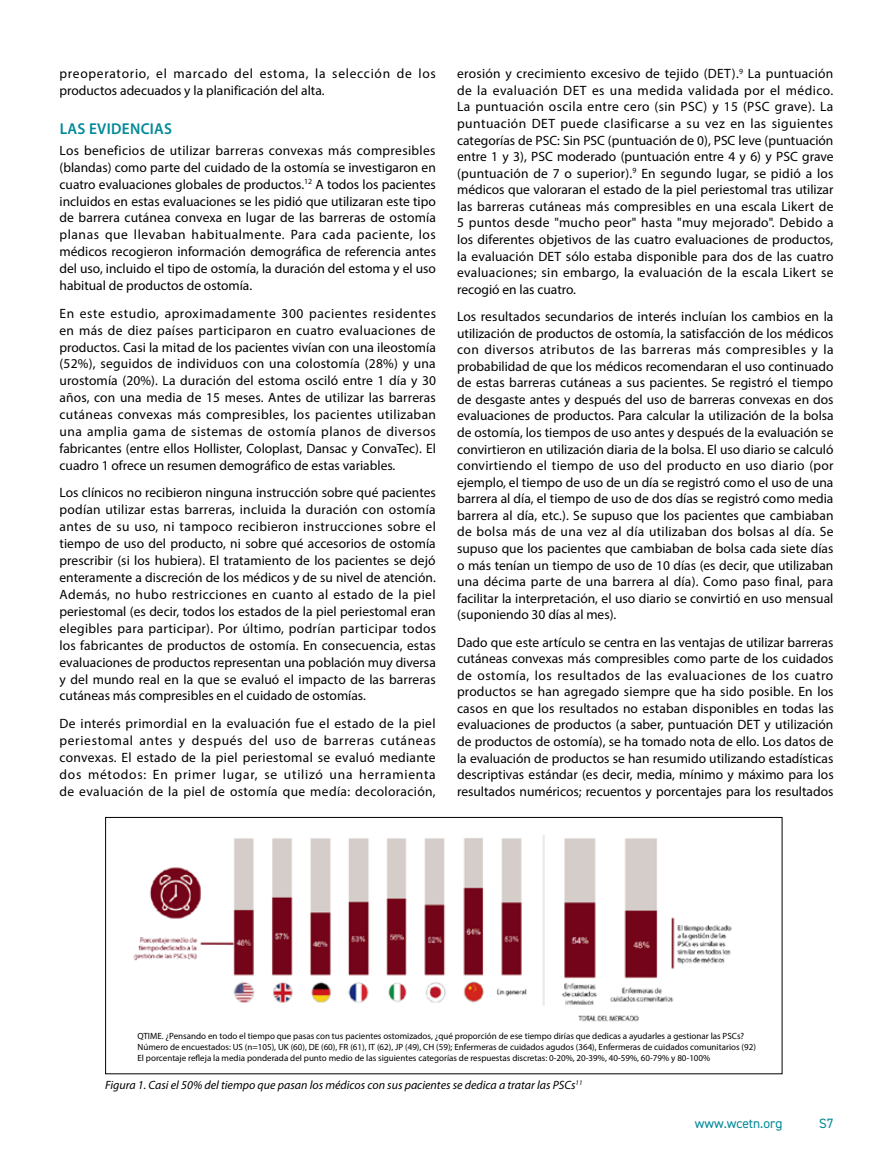
<style>
.page{position:relative;width:893px;height:1149px;background:#fff}
.page>*{position:absolute;margin:0;border:0;box-sizing:border-box;transform-origin:0 0}
.t1{font:600 15.75px "Myriad Pro";letter-spacing:.02em;color:#008a97}
.t2{font:13.5px/16.5px "Myriad Pro";color:#000;text-align:justify}
.t3{font:13.5px/17px "Myriad Pro";letter-spacing:.045em;color:#000}
.t4{font:13.5px "DIN2014";color:#008a97}
.t5{font:italic 12px "Myriad Pro";color:#000}
.t6{font:9px/10.8px "Myriad Pro";color:#000}
</style>
<div class="page">
<img style="left:133px;top:835px;width:599px;height:187px">
<div style="left:105px;top:816px;width:677px;height:257px;border:1px solid #000"></div>
<p class="t3" style="left:60px;top:65px;width:378px">preoperatorio, el marcado del estoma, la selección de los productos adecuados y la planificación del alta.</p>
<p class="t1" style="left:60px;top:118px;width:114px">LAS EVIDENCIAS</p>
<p class="t2" style="left:60px;top:141px;width:378px;line-height:17px">Los beneficios de utilizar barreras convexas más compresibles (blandas) como parte del cuidado de la ostomía se investigaron en cuatro evaluaciones globales de productos.<sup>12</sup> A todos los pacientes incluidos en estas evaluaciones se les pidió que utilizaran este tipo de barrera cutánea convexa en lugar de las barreras de ostomía planas que llevaban habitualmente. Para cada paciente, los médicos recogieron información demográfica de referencia antes del uso, incluido el tipo de ostomía, la duración del estoma y el uso habitual de productos de ostomía.</p>
<p class="t2" style="left:60px;top:304px;width:378px;line-height:17px">En este estudio, aproximadamente 300 pacientes residentes en más de diez países participaron en cuatro evaluaciones de productos. Casi la mitad de los pacientes vivían con una ileostomía (52%), seguidos de individuos con una colostomía (28%) y una urostomía (20%). La duración del estoma osciló entre 1 día y 30 años, con una media de 15 meses. Antes de utilizar las barreras cutáneas convexas más compresibles, los pacientes utilizaban una amplia gama de sistemas de ostomía planos de diversos fabricantes (entre ellos Hollister, Coloplast, Dansac y ConvaTec). El cuadro 1 ofrece un resumen demográfico de estas variables.</p>
<p class="t2" style="left:60px;top:484px;width:378px;line-height:17px">Los clínicos no recibieron ninguna instrucción sobre qué pacientes podían utilizar estas barreras, incluida la duración con ostomía antes de su uso, ni tampoco recibieron instrucciones sobre el tiempo de uso del producto, ni sobre qué accesorios de ostomía prescribir (si los hubiera). El tratamiento de los pacientes se dejó enteramente a discreción de los médicos y de su nivel de atención.<br>Además, no hubo restricciones en cuanto al estado de la piel periestomal (es decir, todos los estados de la piel periestomal eran elegibles para participar). Por último, podrían participar todos los fabricantes de productos de ostomía. En consecuencia, estas evaluaciones de productos representan una población muy diversa y del mundo real en la que se evaluó el impacto de las barreras cutáneas más compresibles en el cuidado de ostomías.</p>
<p class="t2" style="left:60px;top:714px;width:378px;line-height:17px">De interés primordial en la evaluación fue el estado de la piel periestomal antes y después del uso de barreras cutáneas convexas. El estado de la piel periestomal se evaluó mediante dos métodos: En primer lugar, se utilizó una herramienta de evaluación de la piel de ostomía que medía: decoloración,</p>
<p class="t2" style="left:457px;top:65px;width:378px">erosión y crecimiento excesivo de tejido (DET).<sup>9</sup> La puntuación de la evaluación DET es una medida validada por el médico.<br>La puntuación oscila entre cero (sin PSC) y 15 (PSC grave). La puntuación DET puede clasificarse a su vez en las siguientes categorías de PSC: Sin PSC (puntuación de 0), PSC leve (puntuación entre 1 y 3), PSC moderado (puntuación entre 4 y 6) y PSC grave (puntuación de 7 o superior).<sup>9</sup> En segundo lugar, se pidió a los médicos que valoraran el estado de la piel periestomal tras utilizar las barreras cutáneas más compresibles en una escala Likert de 5 puntos desde "mucho peor" hasta "muy mejorado". Debido a los diferentes objetivos de las cuatro evaluaciones de productos, la evaluación DET sólo estaba disponible para dos de las cuatro evaluaciones; sin embargo, la evaluación de la escala Likert se recogió en las cuatro.</p>
<p class="t2" style="left:457px;top:308px;width:378px">Los resultados secundarios de interés incluían los cambios en la utilización de productos de ostomía, la satisfacción de los médicos con diversos atributos de las barreras más compresibles y la probabilidad de que los médicos recomendaran el uso continuado de estas barreras cutáneas a sus pacientes. Se registró el tiempo de desgaste antes y después del uso de barreras convexas en dos evaluaciones de productos. Para calcular la utilización de la bolsa de ostomía, los tiempos de uso antes y después de la evaluación se convirtieron en utilización diaria de la bolsa. El uso diario se calculó convirtiendo el tiempo de uso del producto en uso diario (por ejemplo, el tiempo de uso de un día se registró como el uso de una barrera al día, el tiempo de uso de dos días se registró como media barrera al día, etc.). Se supuso que los pacientes que cambiaban de bolsa más de una vez al día utilizaban dos bolsas al día. Se supuso que los pacientes que cambiaban de bolsa cada siete días o más tenían un tiempo de uso de 10 días (es decir, que utilizaban una décima parte de una barrera al día). Como paso final, para facilitar la interpretación, el uso diario se convirtió en uso mensual (suponiendo 30 días al mes).</p>
<p class="t2" style="left:457px;top:633px;width:378px">Dado que este artículo se centra en las ventajas de utilizar barreras cutáneas convexas más compresibles como parte de los cuidados de ostomía, los resultados de las evaluaciones de los cuatro productos se han agregado siempre que ha sido posible. En los casos en que los resultados no estaban disponibles en todas las evaluaciones de productos (a saber, puntuación DET y utilización de productos de ostomía), se ha tomado nota de ello. Los datos de la evaluación de productos se han resumido utilizando estadísticas descriptivas estándar (es decir, media, mínimo y máximo para los resultados numéricos; recuentos y porcentajes para los resultados</p>
<p class="t6" style="left:138px;top:1030px;width:620px">QTIME. ¿Pensando en todo el tiempo que pasas con tus pacientes ostomizados, ¿qué proporción de ese tiempo dirías que dedicas a ayudarles a gestionar las PSCs?<br>Número de encuestados: US (n=105), UK (60), DE (60), FR (61), IT (62), JP (49), CH (59); Enfermeras de cuidados agudos (364), Enfermeras de cuidados comunitarios (92)<br>El porcentaje refleja la media ponderada del punto medio de las siguientes categorías de respuestas discretas: 0-20%, 20-39%, 40-59%, 60-79% y 80-100%</p>
<p class="t5" style="left:105px;top:1077px;width:479px">Figura 1. Casi el 50% del tiempo que pasan los médicos con sus pacientes se dedica a tratar las PSCs<sup>11</sup></p>
<p class="t4" style="left:695px;top:1114px;width:89px">www.wcetn.org</p>
<p class="t4" style="left:819px;top:1114px;width:16px">S7</p>
</div>
